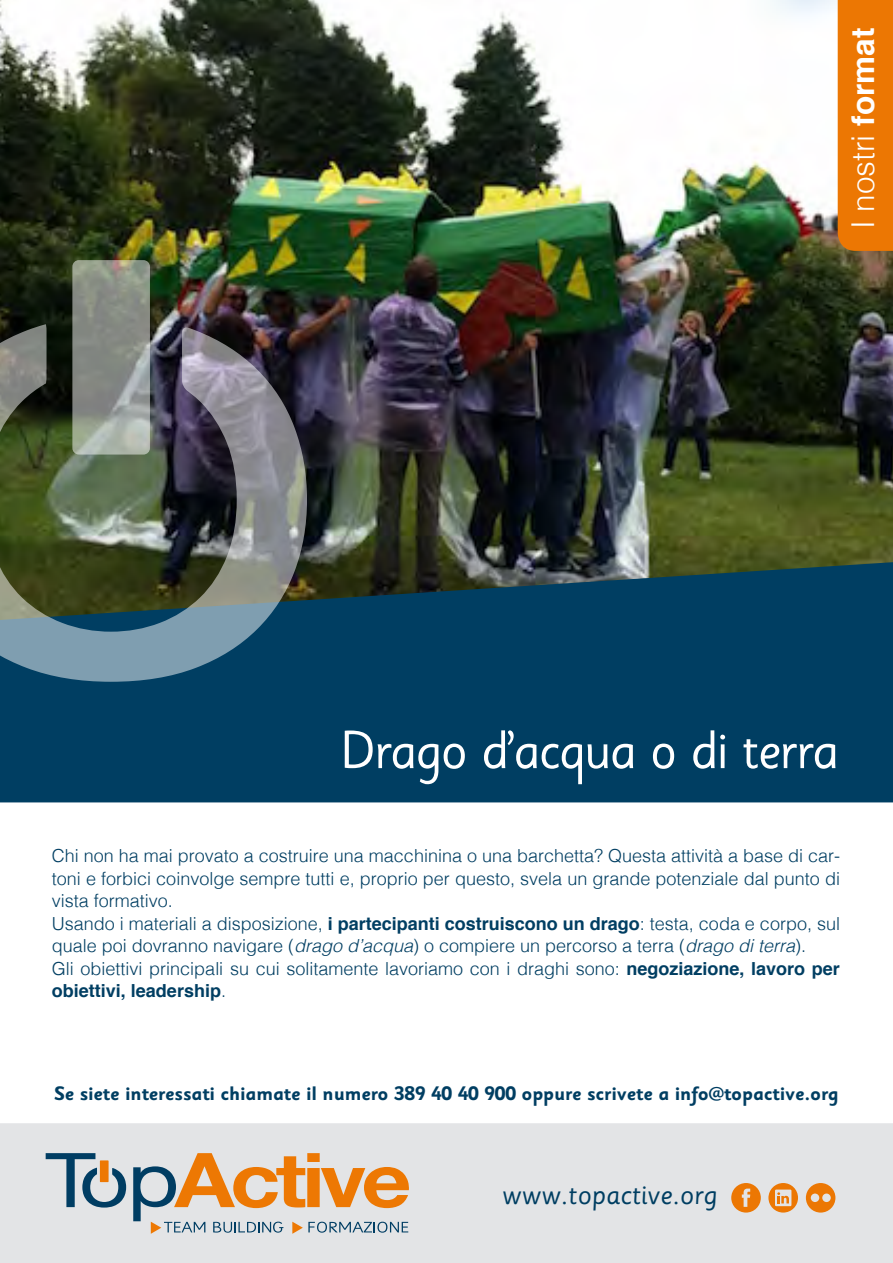
<style>
.page{position:relative;width:893px;height:1263px;background:#fff}
.page>*{position:absolute;margin:0;border:0;box-sizing:border-box;transform-origin:0 0}
.t1{font:54px "Sassoon Sans Std";letter-spacing:-.03em;color:#fff}
.t2{font:300 31.5px "Helvetica";color:#fff}
.t3{font:28.5px "Sassoon Primary Std";color:#003e62}
.t4{font:700 19.5px "Sassoon Sans Std";letter-spacing:-.01em;color:#003e62}
.t5{font:300 18px/22.5px "Helvetica";color:#003e62}
.s1{font-weight:700}
.s2{font-style:italic}
</style>
<div class="page">
<div style="left:0;top:1123px;width:893px;height:140px;background:#e3e4e6"></div>
<svg style="left:731px;top:1183px;width:30px;height:29px"></svg>
<svg style="left:768px;top:1183px;width:30px;height:29px"></svg>
<svg style="left:46px;top:1153px;width:80px;height:54px"></svg>
<svg style="left:133px;top:1153px;width:276px;height:81px"></svg>
<svg style="left:806px;top:1183px;width:29px;height:29px"></svg>
<img style="left:0;top:0;width:893px;height:562px">
<div style="left:0;top:562px;width:893px;height:240px;background:#003e62"></div>
<div style="left:838px;top:0;width:55px;height:251px;background:#ec7703"></div>
<svg style="left:72px;top:260px;width:78px;height:194px;fill:#8a8f85"></svg>
<img style="left:0;top:324px;width:307px;height:358px">
<h2 class="t2" style="left:836px;top:229px;width:203px;rotate:-90deg">I nostri <span class="s1">format</span></h2>
<h1 class="t1" style="left:340px;top:717px;width:500px">Drago d’acqua o di terra</h1>
<p class="t5" style="left:52px;top:843px;width:790px">Chi non ha mai provato a costruire una macchinina o una barchetta? Questa attività a base di car&shy;toni e forbici coinvolge sempre tutti e, proprio per questo, svela un grande potenziale dal punto di vista formativo.<br>Usando i materiali a disposizione, <span class="s1">i partecipanti costruiscono un drago</span>: testa, coda e corpo, sul quale poi dovranno navigare (<span class="s2">drago d’acqua</span>) o compiere un percorso a terra (<span class="s2">drago di terra</span>).<br>Gli obiettivi principali su cui solitamente lavoriamo con i draghi sono: <span class="s1">negoziazione, lavoro per obiettivi, leadership</span>.</p>
<p class="t4" style="left:54px;top:1081px;width:786px">Se siete interessati chiamate il numero 389 40 40 900 oppure scrivete a info@topactive.org</p>
<h3 class="t3" style="left:502px;top:1179px;width:217px">www.topactive.org</h3>
</div>
